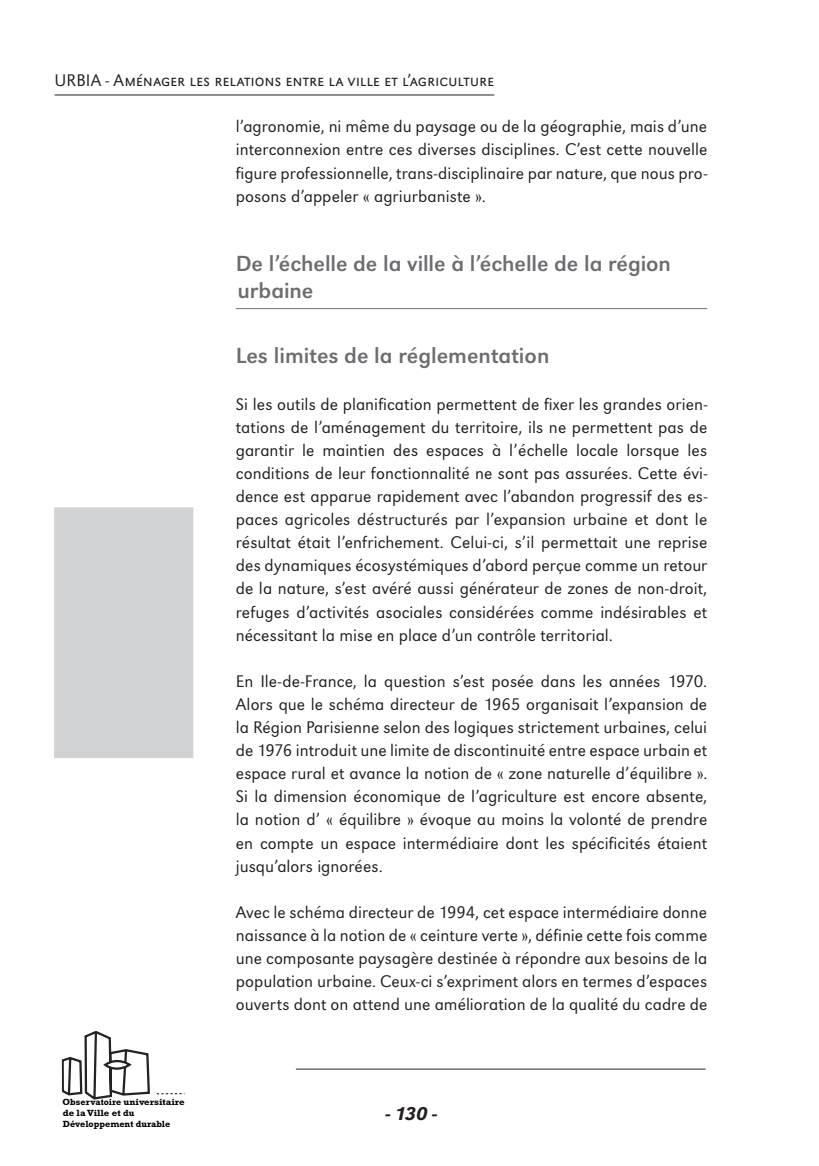
<style>
.page{position:relative;width:819px;height:1166px;background:#fff}
.page>*{position:absolute;margin:0;border:0;box-sizing:border-box;transform-origin:0 0}
.t1{font:22.75px/27.3px "URW Grotesk T";color:#6c6d70}
.t2{font:italic 500 19.25px "URW Grotesk T";color:#231f20}
.t3{font:300 17.5px/23.1px "URW Grotesk T";letter-spacing:.005em;color:#231f20;text-align:justify}
.t4{font:300 17.5px "URW Grotesk SCT";letter-spacing:.005em;color:#231f20}
.t5{font:700 9.1px/10.8px "Rockwell";letter-spacing:-.005em;color:#000}
</style>
<div class="page">
<hr style="left:55px;top:95px;width:439px;height:1px;background:#231f20">
<hr style="left:296px;top:1069px;width:409px;height:1px;background:#231f20">
<svg style="left:61px;top:1031px;width:124px;height:69px"></svg>
<div style="left:54px;top:507px;width:139px;height:251px;background:#d1d2d4"></div>
<hr style="left:236px;top:308px;width:471px;height:1px;background:#6c6d70">
<p class="t4" style="left:55px;top:70px;width:441px">URBIA - Aménager les relations entre la ville et l’agriculture</p>
<p class="t3" style="left:236px;top:115px;width:473px">l’agronomie, ni même du paysage ou de la géographie, mais d’une interconnexion entre ces diverses disciplines. C’est cette nouvelle figure professionnelle, trans-disciplinaire par nature, que nous pro&shy;posons d’appeler « agriurbaniste ».</p>
<h1 class="t1" style="left:236px;top:249px;width:437px">De l’échelle de la ville à l’échelle de la région urbaine</h1>
<h1 class="t1" style="left:236px;top:342px;width:315px">Les limites de la réglementation</h1>
<p class="t3" style="left:236px;top:392px;width:473px">Si les outils de planification permettent de fixer les grandes orien&shy;tations de l’aménagement du territoire, ils ne permettent pas de garantir le maintien des espaces à l’échelle locale lorsque les conditions de leur fonctionnalité ne sont pas assurées. Cette évi&shy;dence est apparue rapidement avec l’abandon progressif des es&shy;paces agricoles déstructurés par l’expansion urbaine et dont le résultat était l’enfrichement. Celui-ci, s’il permettait une reprise des dynamiques écosystémiques d’abord perçue comme un retour de la nature, s’est avéré aussi générateur de zones de non-droit, refuges d’activités asociales considérées comme indésirables et nécessitant la mise en place d’un contrôle territorial.</p>
<p class="t3" style="left:236px;top:669px;width:473px">En Ile-de-France, la question s’est posée dans les années 1970.<br>Alors que le schéma directeur de 1965 organisait l’expansion de la Région Parisienne selon des logiques strictement urbaines, celui de 1976 introduit une limite de discontinuité entre espace urbain et espace rural et avance la notion de « zone naturelle d’équilibre ».<br>Si la dimension économique de l’agriculture est encore absente, la notion d’ « équilibre » évoque au moins la volonté de prendre en compte un espace intermédiaire dont les spécificités étaient jusqu’alors ignorées.</p>
<p class="t3" style="left:236px;top:900px;width:473px">Avec le schéma directeur de 1994, cet espace intermédiaire donne naissance à la notion de « ceinture verte », définie cette fois comme une composante paysagère destinée à répondre aux besoins de la population urbaine. Ceux-ci s’expriment alors en termes d’espaces ouverts dont on attend une amélioration de la qualité du cadre de</p>
<p class="t5" style="left:63px;top:1096px;width:124px">Observatoire universitaire de la Ville et du<br>Développement durable</p>
<p class="t2" style="left:385px;top:1102px;width:53px">- 130 -</p>
</div>
